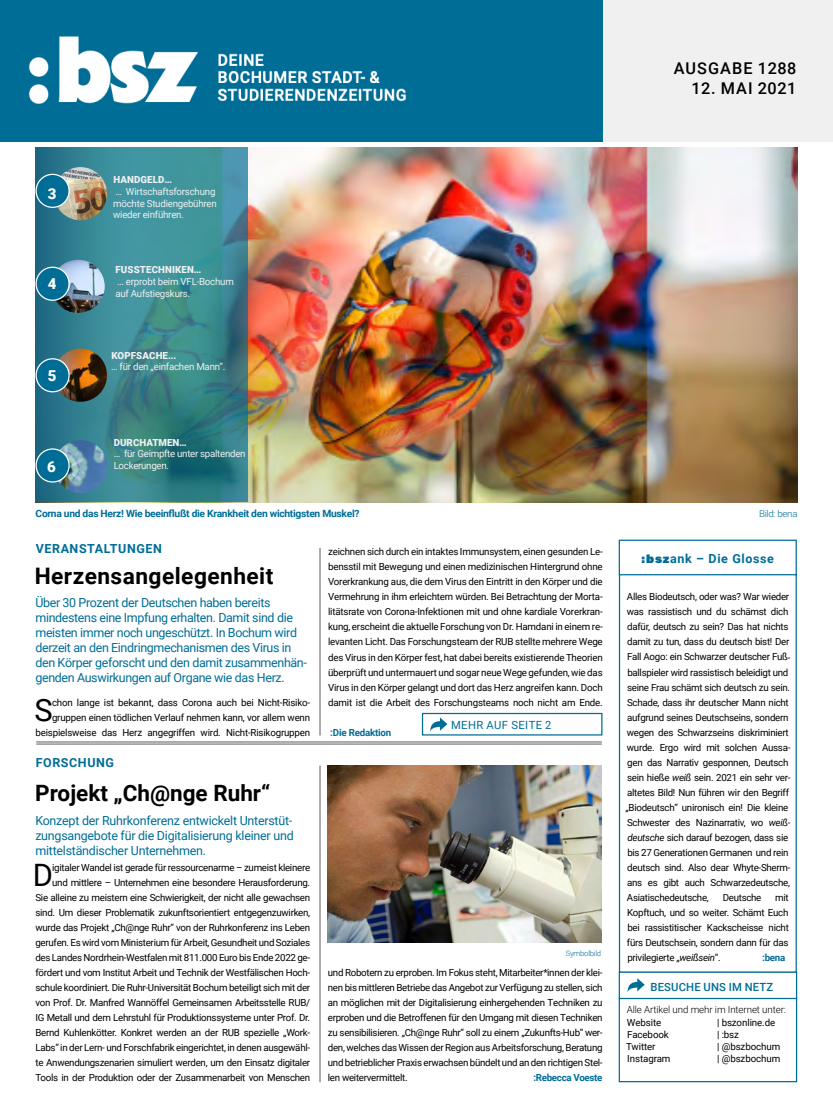
<style>
.page{position:relative;width:833px;height:1117px;background:#fff}
.page>*{position:absolute;margin:0;border:0;box-sizing:border-box;transform-origin:0 0}
.t1{font:30.88px "Roboto";color:#000}
.t2{font:700 22.75px "Roboto";letter-spacing:.02em;color:#000}
.t3{font:700 22.5px "Roboto";color:#000}
.t4{font:500 16.25px "Roboto";letter-spacing:.055em;color:#000}
.t5{font:500 16.25px "Roboto";letter-spacing:.03em;color:#000}
.t6{font:900 15px "Roboto";color:#fff}
.t7{font:12.5px/15px "Roboto";letter-spacing:-.03em;color:#006d97;text-align:justify}
.t8{font:700 12.5px "Roboto";letter-spacing:.045em;color:#006d97}
.t9{font:500 11.25px "Roboto";letter-spacing:.015em;color:#006d97}
.t10{font:11.25px "Roboto";letter-spacing:.035em;color:#006d97}
.t11{font:700 10px "Roboto";letter-spacing:-.03em;color:#006d97}
.t12{font:9.75px/15px "Roboto";letter-spacing:-.03em;color:#000;text-align:justify}
.t13{font:9.75px/11.8px "Roboto";letter-spacing:-.025em;color:#f0f0f1}
.t14{font:9.75px "Roboto";letter-spacing:-.01em;color:#000}
.t15{font:900 9.75px "Roboto";letter-spacing:.01em;color:#f0f0f1}
.t16{font:300 9.75px "Roboto";letter-spacing:-.01em;color:#000}
.t17{font:700 9.75px "Roboto";letter-spacing:-.03em;color:#006d97}
.t18{font:9.75px "Roboto";color:#fff}
.t19{font:300 9.5px "Roboto";letter-spacing:-.03em;color:#006d97}
.t20{font:300 7.5px "Roboto";letter-spacing:-.03em;color:#006d97}
.s1{font-family:"Acumin Variable Concept";font-weight:400;font-size:11.88px}
.s2{font-style:italic}
</style>
<div class="page">
<div style="left:568px;top:0;width:265px;height:142px;background:#f0f0f1"></div>
<div style="left:0;top:0;width:602px;height:142px;background:#006d97"></div>
<div style="left:618px;top:997px;width:179px;height:84px;border:1px solid #006d97"></div>
<div style="left:618px;top:971px;width:179px;height:27px;background:#fff;border:1px solid #006d97"></div>
<svg style="left:627px;top:978px;width:17px;height:14px"></svg>
<div style="left:618px;top:539px;width:179px;height:36px;background:#fff;border:1px solid #006d97"></div>
<div style="left:619px;top:574px;width:178px;height:398px;border:1px solid #006d97"></div>
<img style="left:248px;top:147px;width:549px;height:355px">
<svg style="left:36px;top:147px;width:212px;height:355px;background:#38858e"></svg>
<hr style="left:320px;top:547px;width:1px;height:188px;background:#000">
<hr style="left:320px;top:765px;width:1px;height:316px;background:#000">
<hr style="left:36px;top:743px;width:566px;height:1px;background:#000">
<hr style="left:36px;top:741px;width:566px;height:1px;background:#000">
<img style="left:55px;top:440px;width:52px;height:53px">
<img style="left:54px;top:167px;width:53px;height:53px;border-radius:27px">
<img style="left:51px;top:260px;width:54px;height:53px;border-radius:27px">
<img style="left:54px;top:348px;width:53px;height:54px;border-radius:27px">
<div style="left:36px;top:267px;width:33px;height:33px;background:#006d97;border-radius:50%"></div>
<div style="left:35px;top:266px;width:35px;height:35px;border:1px solid #fff;border-radius:50%"></div>
<div style="left:36px;top:449px;width:33px;height:33px;background:#006d97;border-radius:50%"></div>
<div style="left:35px;top:448px;width:35px;height:34px;border:1px solid #fff;border-radius:50%"></div>
<div style="left:36px;top:359px;width:33px;height:32px;background:#006d97;border-radius:50%"></div>
<div style="left:35px;top:358px;width:35px;height:34px;border:1px solid #fff;border-radius:50%"></div>
<div style="left:36px;top:174px;width:33px;height:33px;background:#006d97;border-radius:50%"></div>
<div style="left:35px;top:174px;width:35px;height:34px;border:1px solid #fff;border-radius:50%"></div>
<img style="left:28px;top:36px;width:378px;height:68px">
<svg style="left:430px;top:717px;width:17px;height:14px"></svg>
<div style="left:422px;top:712px;width:180px;height:23px;border:1px solid #006d97"></div>
<img style="left:328px;top:765px;width:273px;height:177px">
<h3 class="t6" style="left:48px;top:183px;width:10px">3</h3>
<h3 class="t6" style="left:48px;top:273px;width:10px">4</h3>
<h3 class="t6" style="left:48px;top:365px;width:10px">5</h3>
<h3 class="t6" style="left:47px;top:456px;width:10px">6</h3>
<p class="t18" style="left:117px;top:170px;width:16px">xxx</p>
<p class="t15" style="left:113px;top:173px;width:60px">HANDGELD…</p>
<p class="t13" style="left:113px;top:185px;width:105px">… Wirtschaftsforschung möchte Studiengebühren wieder einführen.</p>
<p class="t15" style="left:115px;top:263px;width:87px">FUSSTECHNIKEN…</p>
<p class="t13" style="left:115px;top:275px;width:120px">… erprobt beim VFL-Bochum auf Aufstiegskurs.</p>
<p class="t15" style="left:111px;top:348px;width:67px">KOPFSACHE...</p>
<p class="t13" style="left:111px;top:360px;width:116px">… für den „einfachen Mann“.</p>
<p class="t15" style="left:114px;top:435px;width:74px">DURCHATMEN…</p>
<p class="t13" style="left:114px;top:447px;width:133px">… für Geimpfte unter spaltenden<br>Lockerungen.</p>
<h3 class="t4" style="left:674px;top:57px;width:124px">AUSGABE 1288</h3>
<h3 class="t5" style="left:691px;top:77px;width:106px">12. MAI 2021</h3>
<p class="t11" style="left:36px;top:506px;width:325px">Corna und das Herz! Wie beeinflußt die Krankheit den wichtigsten Muskel?</p>
<p class="t19" style="left:759px;top:506px;width:40px">Bild: bena</p>
<p class="t8" style="left:36px;top:540px;width:128px">VERANSTALTUNGEN</p>
<h2 class="t2" style="left:35px;top:560px;width:240px">Herzensangelegenheit</h2>
<p class="t7" style="left:35px;top:594px;width:273px;text-align:left">Über 30 Prozent der Deutschen haben bereits mindestens eine Impfung erhalten. Damit sind die meisten immer noch ungeschützt. In Bochum wird derzeit an den Eindringmechanismen des Virus in den Körper geforscht und den damit zusammenhän&shy;genden Auswirkungen auf Organe wie das Herz.</p>
<p class="t12" style="left:36px;top:694px;width:276px;text-align:right">chon lange ist bekannt, dass Corona auch bei Nicht-Risiko&shy;gruppen einen tödlichen Verlauf nehmen kann, vor allem wenn beispielsweise das Herz angegriffen wird. Nicht-Risikogruppen</p>
<h1 class="t1" style="left:34px;top:687px;width:20px">S</h1>
<p class="t8" style="left:36px;top:754px;width:80px">FORSCHUNG</p>
<h3 class="t3" style="left:35px;top:777px;width:237px">Projekt „Ch@nge Ruhr“</h3>
<p class="t7" style="left:35px;top:812px;width:260px">Konzept der Ruhrkonferenz entwickelt Unterstüt&shy;zungsangebote für die Digitalisierung kleiner und mittelständischer Unternehmen.</p>
<p class="t12" style="left:35px;top:859px;width:276px;text-align:right">igitaler Wandel ist gerade für ressourcenarme – zumeist kleinere und mittlere – Unternehmen eine besondere Herausforderung.<br>Sie alleine zu meistern eine Schwierigkeit, der nicht alle gewachsen sind. Um dieser Problematik zukunftsorientiert entgegenzuwirken, wurde das Projekt „Ch@nge Ruhr“ von der Ruhrkonferenz ins Leben gerufen. Es wird vom Ministerium für Arbeit, Gesundheit und Soziales des Landes Nordrhein-Westfalen mit 811.000 Euro bis Ende 2022 ge&shy;fördert und vom Institut Arbeit und Technik der Westfälischen Hoch&shy;schule koordiniert. Die Ruhr-Universität Bochum beteiligt sich mit der von Prof. Dr. Manfred Wannöffel Gemeinsamen Arbeitsstelle RUB/ IG Metall und dem Lehrstuhl für Produktionssysteme unter Prof. Dr.<br>Bernd Kuhlenkötter. Konkret werden an der RUB spezielle „Work-Labs“ in der Lern- und Forschfabrik eingerichtet, in denen ausgewähl&shy;te Anwendungszenarien simuliert werden, um den Einsatz digitaler Tools in der Produktion oder der Zusammenarbeit von Menschen</p>
<h1 class="t1" style="left:33px;top:852px;width:22px">D</h1>
<p class="t12" style="left:328px;top:544px;width:276px">zeichnen sich durch ein intaktes Immunsystem, einen gesunden Le&shy;bensstil mit Bewegung und einen medizinischen Hintergrund ohne Vorerkrankung aus, die dem Virus den Eintritt in den Körper und die Vermehrung in ihm erleichtern würden. Bei Betrachtung der Morta&shy;litätsrate von Corona-Infektionen mit und ohne kardiale Vorerkran&shy;kung, erscheint die aktuelle Forschung von Dr. Hamdani in einem re&shy;levanten Licht. Das Forschungsteam der RUB stellte mehrere Wege des Virus in den Körper fest, hat dabei bereits existierende Theorien überprüft und untermauert und sogar neue Wege gefunden, wie das Virus in den Körper gelangt und dort das Herz angreifen kann. Doch damit ist die Arbeit des Forschungsteams noch nicht am Ende.</p>
<p class="t17" style="left:330px;top:725px;width:63px">:Die Redaktion</p>
<p class="t10" style="left:451px;top:716px;width:102px">MEHR AUF SEITE 2</p>
<p class="t20" style="left:566px;top:947px;width:37px">Symbolbild</p>
<p class="t12" style="left:328px;top:964px;width:276px">und Robotern zu erproben. Im Fokus steht, Mitarbeiter*innen der klei&shy;nen bis mittleren Betriebe das Angebot zur Verfügung zu stellen, sich an möglichen mit der Digitalisierung einhergehenden Techniken zu erproben und die Betroffenen für den Umgang mit diesen Techniken zu sensibilisieren. „Ch@nge Ruhr“ soll zu einem „Zukunfts-Hub“ wer&shy;den, welches das Wissen der Region aus Arbeitsforschung, Beratung und betrieblicher Praxis erwachsen bündelt und an den richtigen Stel&shy;len weitervermittelt.</p>
<p class="t17" style="left:533px;top:1070px;width:71px">:Rebecca Voeste</p>
<p class="t8" style="left:641px;top:549px;width:134px"><span class="s1">:bsz</span>ank – Die Glosse</p>
<p class="t12" style="left:625px;top:589px;width:166px;text-align:left">Alles Biodeutsch, oder was? War wieder was rassistisch und du schämst dich dafür, deutsch zu sein? Das hat nichts damit zu tun, dass du deutsch bist! Der Fall Aogo: ein Schwarzer deutscher Fuß&shy;ballspieler wird rassistisch beleidigt und seine Frau schämt sich deutsch zu sein.<br>Schade, dass ihr deutscher Mann nicht aufgrund seines Deutschseins, sondern wegen des Schwarzseins diskriminiert wurde. Ergo wird mit solchen Aussa&shy;gen das Narrativ gesponnen, Deutsch sein hieße <span class="s2">weiß</span> sein. 2021 ein sehr ver&shy;altetes Bild! Nun führen wir den Begriff „Biodeutsch“ unironisch ein! Die kleine Schwester des Nazinarrativ, wo <span class="s2">weiß&shy;deutsche</span> sich darauf bezogen, dass sie bis 27 Generationen Germanen und rein deutsch sind. Also dear Whyte-Sherm&shy;ans es gibt auch Schwarzedeutsche, Asiatischedeutsche,</p>
<p class="t12" style="left:722px;top:889px;width:40px">Deutsche</p>
<p class="t12" style="left:627px;top:889px;width:163px;text-indent:148px">mit Kopftuch, und so weiter. Schämt Euch bei rassistitischer Kackscheisse nicht fürs Deutschsein, sondern dann für das privilegierte „<span class="s2">weißsein</span>“.</p>
<p class="t17" style="left:762px;top:950px;width:25px">:bena</p>
<p class="t9" style="left:650px;top:978px;width:124px">BESUCHE UNS IM NETZ</p>
<p class="t16" style="left:626px;top:1002px;width:161px">Alle Artikel und mehr im Internet unter:</p>
<p class="t14" style="left:627px;top:1014px;width:36px">Website</p>
<p class="t14" style="left:717px;top:1014px;width:60px">| bszonline.de</p>
<p class="t14" style="left:627px;top:1027px;width:43px">Facebook</p>
<p class="t12" style="left:717px;top:1026px;width:24px">| :bsz</p>
<p class="t14" style="left:626px;top:1039px;width:31px">Twitter</p>
<p class="t14" style="left:717px;top:1039px;width:65px">| @bszbochum</p>
<p class="t14" style="left:627px;top:1051px;width:45px">Instagram</p>
<p class="t14" style="left:717px;top:1051px;width:65px">| @bszbochum</p>
</div>
